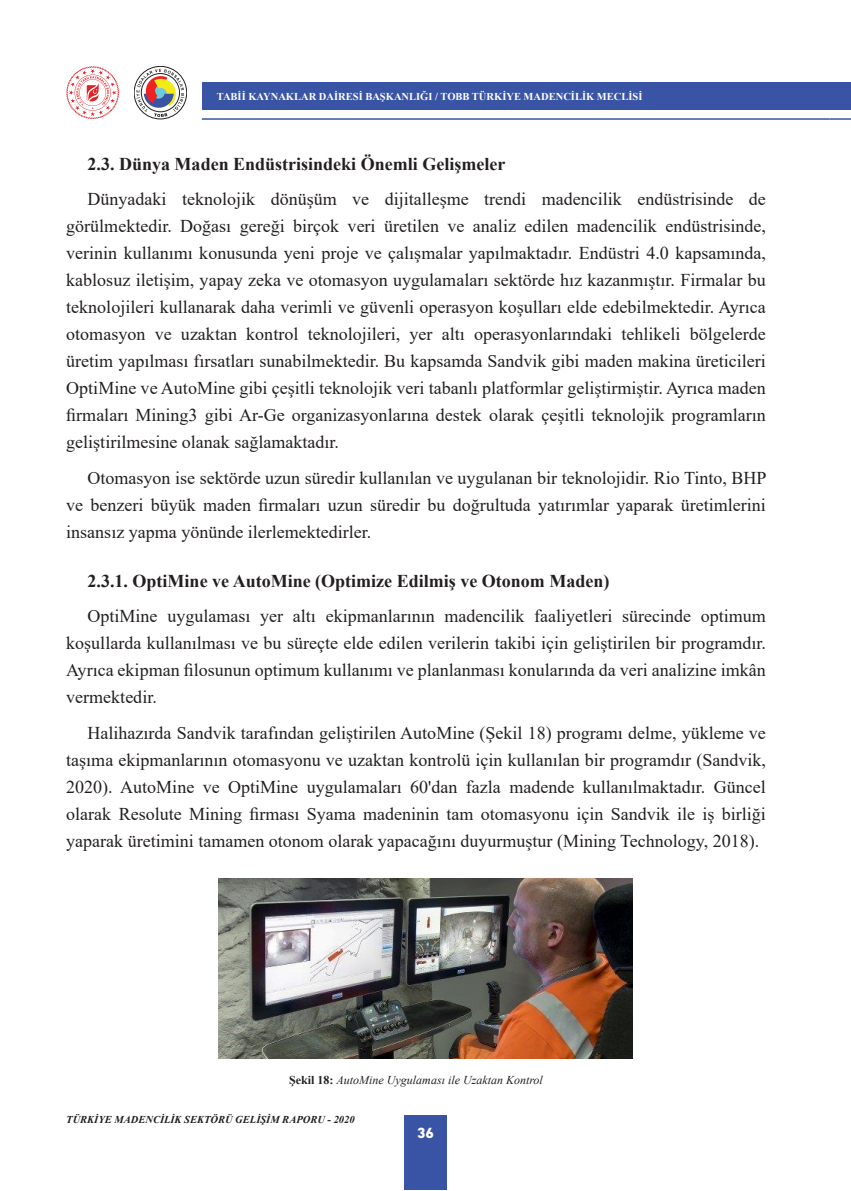
<style>
.page{position:relative;width:851px;height:1191px;background:#fff}
.page>*{position:absolute;margin:0;border:0;box-sizing:border-box;transform-origin:0 0}
.t1{font:18px/27px "Times New Roman";color:#231f20;text-align:justify}
.t2{font:700 18px "Times New Roman";color:#231f20}
.t3{font:800 15px "DIN Next LT Pro";color:#fff}
.t4{font:italic 700 12.45px "Times New Roman";color:#231f20}
.t5{font:italic 12px "Times New Roman";color:#231f20}
.t6{font:700 10.5px "Times New Roman";color:#fff}
.t7{font:italic 700 10.5px "Times New Roman";color:#231f20}
.s1{font-weight:700;font-style:normal}
</style>
<div class="page">
<div style="left:134px;top:66px;width:53px;height:53px;border:1px solid #231f20;border-radius:50%"></div>
<svg style="left:136px;top:69px;width:48px;height:48px"></svg>
<div style="left:829px;top:82px;width:21px;height:27px;background:#3954a4"></div>
<div style="left:202px;top:82px;width:627px;height:27px;background:#3954a4"></div>
<svg style="left:66px;top:66px;width:53px;height:53px"></svg>
<div style="left:404px;top:1115px;width:43px;height:75px;background:#3954a4"></div>
<hr style="left:202px;top:118px;width:627px;height:2px;background:#3954a4">
<hr style="left:829px;top:118px;width:21px;height:2px;background:#3954a4">
<img style="left:218px;top:878px;width:414px;height:180px">
<p class="t6" style="left:217px;top:89px;width:427px">TABİİ KAYNAKLAR DAİRESİ BAŞKANLIĞI / TOBB TÜRKİYE MADENCİLİK MECLİSİ</p>
<p class="t2" style="left:88px;top:151px;width:419px">2.3. Dünya Maden Endüstrisindeki Önemli Gelişmeler</p>
<p class="t1" style="left:66px;top:185px;width:701px;text-indent:21px">Dünyadaki teknolojik dönüşüm ve dijitalleşme trendi madencilik endüstrisinde de görülmektedir. Doğası gereği birçok veri üretilen ve analiz edilen madencilik endüstrisinde, verinin kullanımı konusunda yeni proje ve çalışmalar yapılmaktadır. Endüstri 4.0 kapsamında, kablosuz iletişim, yapay zeka ve otomasyon uygulamaları sektörde hız kazanmıştır. Firmalar bu teknolojileri kullanarak daha verimli ve güvenli operasyon koşulları elde edebilmektedir. Ayrıca otomasyon ve uzaktan kontrol teknolojileri, yer altı operasyonlarındaki tehlikeli bölgelerde üretim yapılması fırsatları sunabilmektedir. Bu kapsamda Sandvik gibi maden makina üreticileri OptiMine ve AutoMine gibi çeşitli teknolojik veri tabanlı platformlar geliştirmiştir. Ayrıca maden firmaları Mining3 gibi Ar-Ge organizasyonlarına destek olarak çeşitli teknolojik programların geliştirilmesine olanak sağlamaktadır.</p>
<p class="t1" style="left:66px;top:463px;width:701px;text-indent:21px">Otomasyon ise sektörde uzun süredir kullanılan ve uygulanan bir teknolojidir. Rio Tinto, BHP ve benzeri büyük maden firmaları uzun süredir bu doğrultuda yatırımlar yaparak üretimlerini insansız yapma yönünde ilerlemektedirler.</p>
<p class="t2" style="left:88px;top:568px;width:523px">2.3.1. OptiMine ve AutoMine (Optimize Edilmiş ve Otonom Maden)</p>
<p class="t1" style="left:66px;top:602px;width:701px;text-indent:21px">OptiMine uygulaması yer altı ekipmanlarının madencilik faaliyetleri sürecinde optimum koşullarda kullanılması ve bu süreçte elde edilen verilerin takibi için geliştirilen bir programdır.<br>Ayrıca ekipman filosunun optimum kullanımı ve planlanması konularında da veri analizine imkân vermektedir.</p>
<p class="t1" style="left:66px;top:719px;width:701px;text-indent:21px">Halihazırda Sandvik tarafından geliştirilen AutoMine (Şekil 18) programı delme, yükleme ve taşıma ekipmanlarının otomasyonu ve uzaktan kontrolü için kullanılan bir programdır (Sandvik, 2020). AutoMine ve OptiMine uygulamaları 60'dan fazla madende kullanılmaktadır. Güncel olarak Resolute Mining firması Syama madeninin tam otomasyonu için Sandvik ile iş birliği yaparak üretimini tamamen otonom olarak yapacağını duyurmuştur (Mining Technology, 2018).</p>
<p class="t4" style="left:42px;top:801px;width:244px">TABİİ KAYNAKLAR DAİRESİ BAŞKANLIĞI</p>
<p class="t4" style="left:553px;top:806px;width:229px">TOBB TÜRKİYE MADENCİLİK MECLİSİ</p>
<p class="t5" style="left:289px;top:1071px;width:255px"><span class="s1">Şekil 18:</span> AutoMine Uygulaması ile Uzaktan Kontrol</p>
<p class="t7" style="left:66px;top:1111px;width:290px">TÜRKİYE MADENCİLİK SEKTÖRÜ GELİŞİM RAPORU - 2020</p>
<p class="t3" style="left:417px;top:1123px;width:18px">36</p>
</div>
